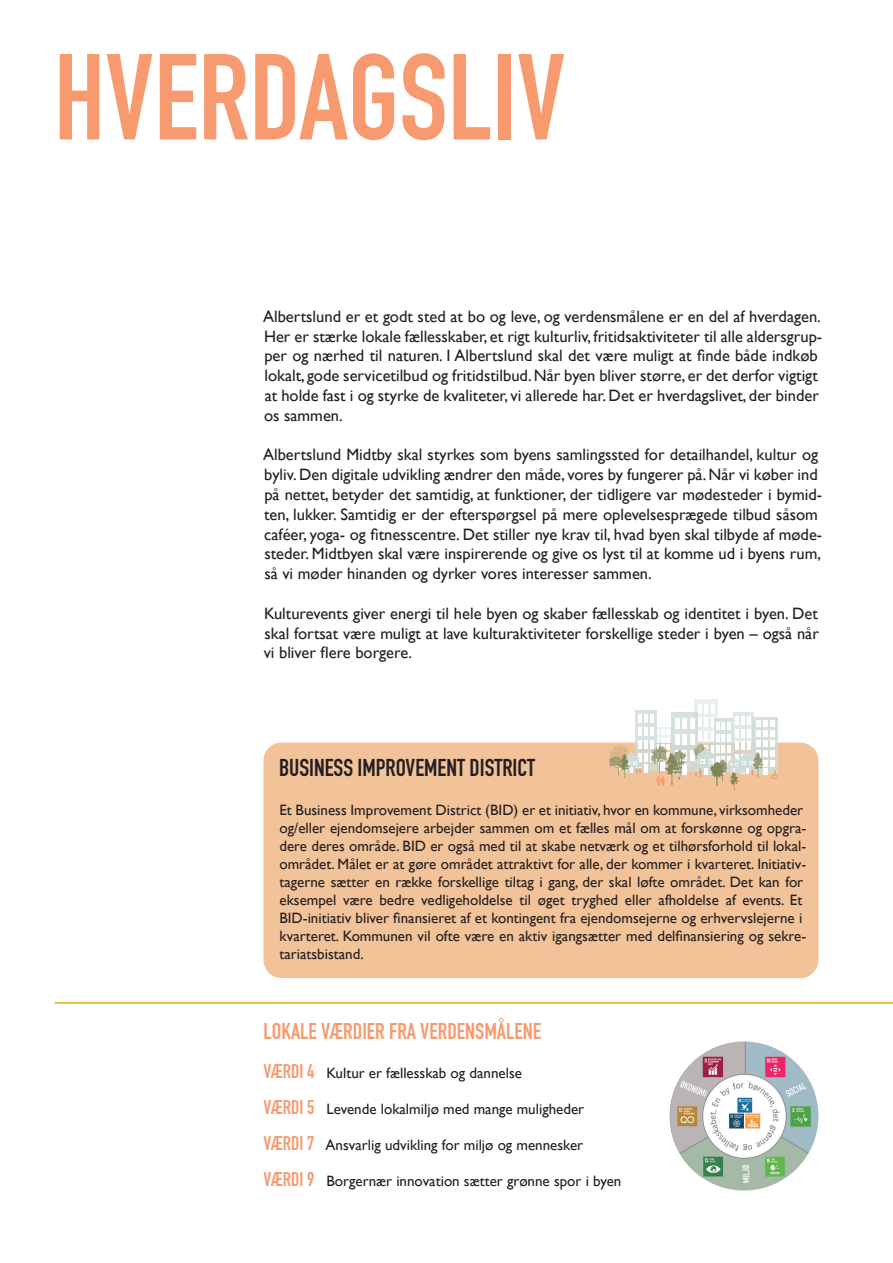
<style>
.page{position:relative;width:893px;height:1263px;background:#fff}
.page>*{position:absolute;margin:0;border:0;box-sizing:border-box;transform-origin:0 0}
.t1{font:700 120px "DIN Condensed";color:#f79a6f}
.t2{font:700 24px "DIN Condensed";color:#231f20}
.t3{font:700 22.5px "DIN Condensed";color:#f79a6f}
.t4{font:700 19.5px "DIN Condensed";color:#f79a6f}
.t5{font:16.5px/19.8px "Gill Sans";color:#231f20}
.t6{font:15px/18px "Gill Sans";color:#231f20}
</style>
<div class="page">
<hr style="left:55px;top:1002px;width:838px;height:1px;background:#d1ad2e">
<div style="left:264px;top:743px;width:554px;height:235px;background:#f2c299;border-radius:18px"></div>
<div style="left:695px;top:699px;width:23px;height:65px;background:#e9efee"></div>
<div style="left:671px;top:712px;width:27px;height:60px;background:linear-gradient(to bottom,#d7e6e5,#d3d6cd)"></div>
<hr style="left:683px;top:718px;width:4px;height:10px;background:#fff">
<hr style="left:690px;top:718px;width:4px;height:10px;background:#fff">
<hr style="left:683px;top:734px;width:4px;height:10px;background:#fff">
<hr style="left:690px;top:734px;width:4px;height:10px;background:#fff">
<hr style="left:683px;top:750px;width:4px;height:11px;background:#fff">
<hr style="left:690px;top:750px;width:4px;height:11px;background:#fff">
<hr style="left:683px;top:764px;width:4px;height:11px;background:#fff">
<div style="left:636px;top:710px;width:21px;height:60px;background:#d7e3e1"></div>
<svg style="left:693px;top:704px;width:85px;height:87px"></svg>
<svg style="left:609px;top:714px;width:77px;height:72px"></svg>
<img style="left:669px;top:1041px;width:149px;height:149px;border-radius:74px">
<p class="t1" style="left:54px;top:17px;width:513px">HVERDAGSLIV</p>
<p class="t5" style="left:263px;top:306px;width:561px">Albertslund er et godt sted at bo og leve, og verdensmålene er en del af hverdagen.<br>Her er stærke lokale fællesskaber, et rigt kulturliv, fritidsaktiviteter til alle aldersgrup&shy;per og nærhed til naturen. I Albertslund skal det være muligt at finde både indkøb lokalt, gode servicetilbud og fritidstilbud. Når byen bliver større, er det derfor vigtigt at holde fast i og styrke de kvaliteter, vi allerede har. Det er hverdagslivet, der binder os sammen.</p>
<p class="t5" style="left:263px;top:445px;width:561px">Albertslund Midtby skal styrkes som byens samlingssted for detailhandel, kultur og byliv. Den digitale udvikling ændrer den måde, vores by fungerer på. Når vi køber ind på nettet, betyder det samtidig, at funktioner, der tidligere var mødesteder i bymid&shy;ten, lukker. Samtidig er der efterspørgsel på mere oplevelsesprægede tilbud såsom caféer, yoga- og fitnesscentre. Det stiller nye krav til, hvad byen skal tilbyde af møde&shy;steder. Midtbyen skal være inspirerende og give os lyst til at komme ud i byens rum, så vi møder hinanden og dyrker vores interesser sammen.</p>
<p class="t5" style="left:264px;top:603px;width:557px;text-align:justify">Kulturevents giver energi til hele byen og skaber fællesskab og identitet i byen. Det skal fortsat være muligt at lave kulturaktiviteter forskellige steder i byen – også når vi bliver flere borgere.</p>
<p class="t2" style="left:279px;top:751px;width:258px">BUSINESS IMPROVEMENT DISTRICT</p>
<p class="t6" style="left:279px;top:801px;width:528px">Et Business Improvement District (BID) er et initiativ, hvor en kommune, virksomheder og/eller ejendomsejere arbejder sammen om et fælles mål om at forskønne og opgra&shy;dere deres område. BID er også med til at skabe netværk og et tilhørsforhold til lokal&shy;området. Målet er at gøre området attraktivt for alle, der kommer i kvarteret. Initiativ&shy;tagerne sætter en række forskellige tiltag i gang, der skal løfte området. Det kan for eksempel være bedre vedligeholdelse til øget tryghed eller afholdelse af events. Et BID-initiativ bliver finansieret af et kontingent fra ejendomsejerne og erhvervslejerne i kvarteret. Kommunen vil ofte være en aktiv igangsætter med delfinansiering og sekre&shy;tariatsbistand.</p>
<p class="t3" style="left:264px;top:1016px;width:279px">LOKALE VÆRDIER FRA VERDENSMÅLENE</p>
<p class="t4" style="left:264px;top:1058px;width:52px">VÆRDI 4</p>
<p class="t4" style="left:264px;top:1094px;width:52px">VÆRDI 5</p>
<p class="t4" style="left:264px;top:1130px;width:52px">VÆRDI 7</p>
<p class="t4" style="left:264px;top:1166px;width:52px">VÆRDI 9</p>
<p class="t6" style="left:326px;top:1064px;width:197px">Kultur er fællesskab og dannelse</p>
<p class="t6" style="left:326px;top:1100px;width:259px">Levende lokalmiljø med mange muligheder</p>
<p class="t6" style="left:326px;top:1136px;width:259px">Ansvarlig udvikling for miljø og mennesker</p>
<p class="t6" style="left:326px;top:1172px;width:296px">Borgernær innovation sætter grønne spor i byen</p>
</div>
